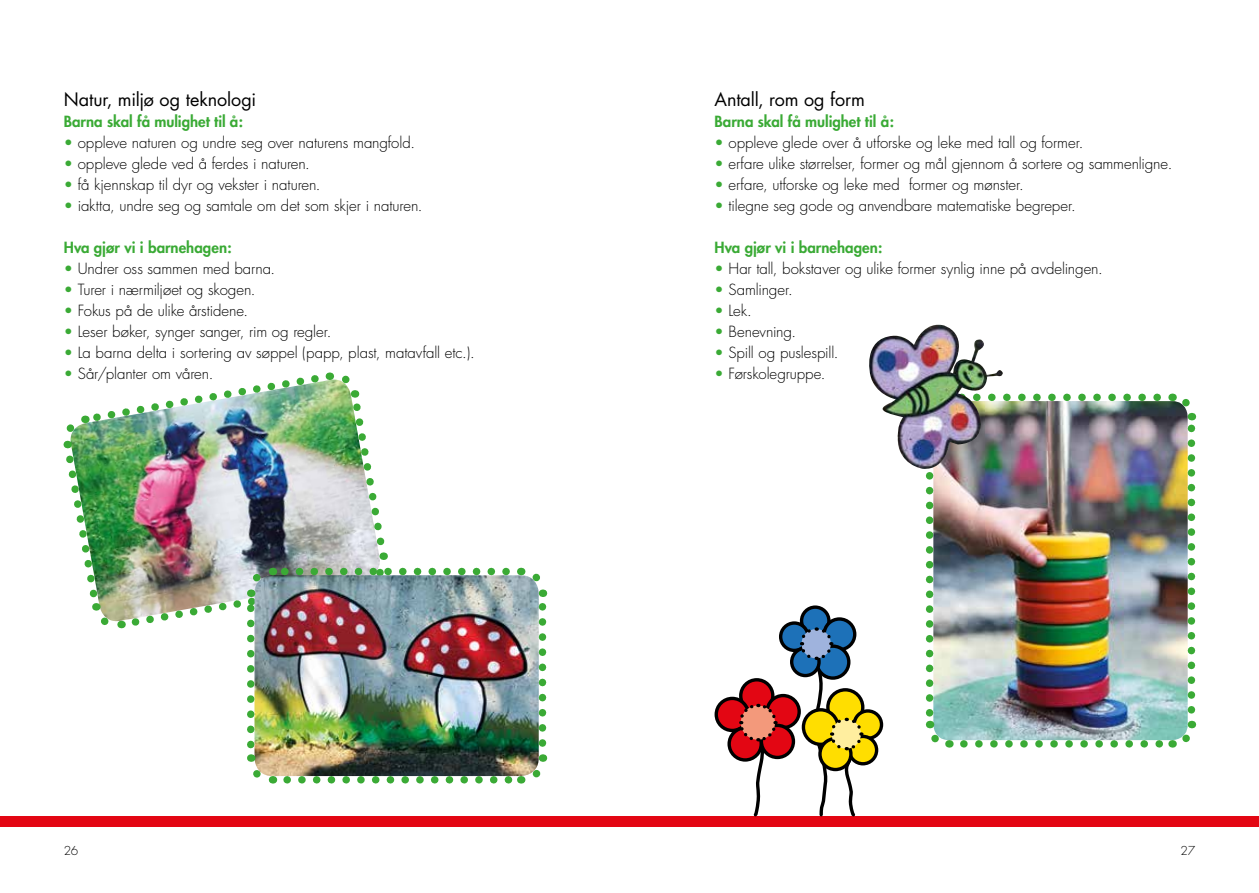
<style>
.page{position:relative;width:1259px;height:893px;background:#fff}
.page>*{position:absolute;margin:0;border:0;box-sizing:border-box;transform-origin:0 0}
.t1{font:18px "Futura";letter-spacing:-.005em;color:#000}
.t2{font:300 15px "Futura";letter-spacing:-.005em;color:#000}
.t3{font:800 15px "Futura";color:#3aaa35}
.t4{font:300 12px "Futura";color:#000}
.s1{color:#3aaa35}
</style>
<div class="page">
<div style="left:0;top:816px;width:1259px;height:11px;background:#e30613"></div>
<img style="left:513px;top:575px;width:26px;height:201px">
<svg style="left:521px;top:754px;width:27px;height:30px"></svg>
<img style="left:519px;top:567px;width:28px;height:176px">
<img style="left:63px;top:372px;width:450px;height:412px">
<div style="left:801px;top:607px;width:28px;height:27px;background:#1d71b8;border-radius:50%"></div>
<div style="left:800px;top:605px;width:30px;height:31px;border:3px solid #000;border-radius:50%"></div>
<svg style="left:824px;top:619px;width:30px;height:31px"></svg>
<div style="left:822px;top:617px;width:34px;height:34px;border:3px solid #000;border-radius:50%"></div>
<div style="left:780px;top:623px;width:28px;height:27px;background:#1d71b8;border-radius:50%"></div>
<div style="left:779px;top:621px;width:30px;height:31px;border:3px solid #000;border-radius:50%"></div>
<svg style="left:791px;top:648px;width:28px;height:28px"></svg>
<div style="left:790px;top:646px;width:30px;height:31px;border:3px solid #000;border-radius:50%"></div>
<div style="left:854px;top:711px;width:27px;height:27px;background:#ffde00;border-radius:50%"></div>
<div style="left:852px;top:709px;width:31px;height:31px;border:3px solid #000;border-radius:50%"></div>
<div style="left:849px;top:736px;width:27px;height:28px;background:#ffde00;border-radius:50%"></div>
<div style="left:847px;top:735px;width:31px;height:30px;border:3px solid #000;border-radius:50%"></div>
<svg style="left:798px;top:625px;width:66px;height:192px"></svg>
<div style="left:741px;top:680px;width:32px;height:32px;background:#e30613;border-radius:50%"></div>
<div style="left:739px;top:678px;width:35px;height:35px;border:3px solid #000;border-radius:50%"></div>
<div style="left:767px;top:696px;width:32px;height:32px;background:#e30613;border-radius:50%"></div>
<div style="left:765px;top:694px;width:36px;height:35px;border:3px solid #000;border-radius:50%"></div>
<div style="left:716px;top:698px;width:32px;height:32px;background:#e30613;border-radius:50%"></div>
<div style="left:714px;top:697px;width:36px;height:35px;border:3px solid #000;border-radius:50%"></div>
<div style="left:761px;top:725px;width:32px;height:32px;background:#e30613;border-radius:50%"></div>
<div style="left:759px;top:724px;width:36px;height:35px;border:3px solid #000;border-radius:50%"></div>
<svg style="left:729px;top:728px;width:32px;height:32px"></svg>
<div style="left:727px;top:726px;width:36px;height:36px;border:3px solid #000;border-radius:50%"></div>
<svg style="left:737px;top:702px;width:41px;height:115px"></svg>
<img style="left:951px;top:401px;width:236px;height:339px">
<svg style="left:963px;top:740px;width:201px;height:8px"></svg>
<svg style="left:1003px;top:394px;width:154px;height:7px"></svg>
<img style="left:925px;top:470px;width:26px;height:278px">
<svg style="left:1172px;top:721px;width:25px;height:27px"></svg>
<img style="left:1170px;top:393px;width:26px;height:317px">
<img style="left:869px;top:325px;width:134px;height:145px">
<p class="t1" style="left:64px;top:88px;width:194px">Natur, miljø og teknologi</p>
<p class="t3" style="left:64px;top:112px;width:181px">Barna skal få mulighet til å:</p>
<p class="t2" style="left:64px;top:133px;width:353px"><span class="s1">•</span> oppleve naturen og undre seg over naturens mangfold.</p>
<p class="t2" style="left:64px;top:154px;width:248px"><span class="s1">•</span> oppleve glede ved å ferdes i naturen.</p>
<p class="t2" style="left:64px;top:175px;width:258px"><span class="s1">•</span> få kjennskap til dyr og vekster i naturen.</p>
<p class="t2" style="left:64px;top:196px;width:360px"><span class="s1">•</span> iaktta, undre seg og samtale om det som skjer i naturen.</p>
<p class="t3" style="left:64px;top:238px;width:170px">Hva gjør vi i barnehagen:</p>
<p class="t2" style="left:64px;top:259px;width:213px"><span class="s1">•</span> Undrer oss sammen med barna.</p>
<p class="t2" style="left:64px;top:280px;width:193px"><span class="s1">•</span> Turer i nærmiljøet og skogen.</p>
<p class="t2" style="left:64px;top:301px;width:186px"><span class="s1">•</span> Fokus på de ulike årstidene.</p>
<p class="t2" style="left:64px;top:322px;width:269px"><span class="s1">•</span> Leser bøker, synger sanger, rim og regler.</p>
<p class="t2" style="left:64px;top:343px;width:412px"><span class="s1">•</span> La barna delta i sortering av søppel (papp, plast, matavfall etc.).</p>
<p class="t2" style="left:64px;top:364px;width:151px"><span class="s1">•</span> Sår/planter om våren.</p>
<p class="t1" style="left:714px;top:88px;width:152px">Antall, rom og form</p>
<p class="t3" style="left:714px;top:112px;width:181px">Barna skal få mulighet til å:</p>
<p class="t2" style="left:714px;top:133px;width:370px"><span class="s1">•</span> oppleve glede over å utforske og leke med tall og former.</p>
<p class="t2" style="left:714px;top:154px;width:459px"><span class="s1">•</span> erfare ulike størrelser, former og mål gjennom å sortere og sammenligne.</p>
<p class="t2" style="left:714px;top:175px;width:311px"><span class="s1">•</span> erfare, utforske og leke med former og mønster.</p>
<p class="t2" style="left:714px;top:196px;width:363px"><span class="s1">•</span> tilegne seg gode og anvendbare matematiske begreper.</p>
<p class="t3" style="left:714px;top:238px;width:170px">Hva gjør vi i barnehagen:</p>
<p class="t2" style="left:714px;top:259px;width:390px"><span class="s1">•</span> Har tall, bokstaver og ulike former synlig inne på avdelingen.</p>
<p class="t2" style="left:714px;top:280px;width:80px"><span class="s1">•</span> Samlinger.</p>
<p class="t2" style="left:714px;top:301px;width:39px"><span class="s1">•</span> Lek.</p>
<p class="t2" style="left:714px;top:322px;width:83px"><span class="s1">•</span> Benevning.</p>
<p class="t2" style="left:714px;top:343px;width:125px"><span class="s1">•</span> Spill og puslespill.</p>
<p class="t2" style="left:714px;top:364px;width:112px"><span class="s1">•</span> Førskolegruppe.</p>
<p class="t4" style="left:64px;top:843px;width:16px">26</p>
<p class="t4" style="left:1180px;top:843px;width:16px">27</p>
</div>
